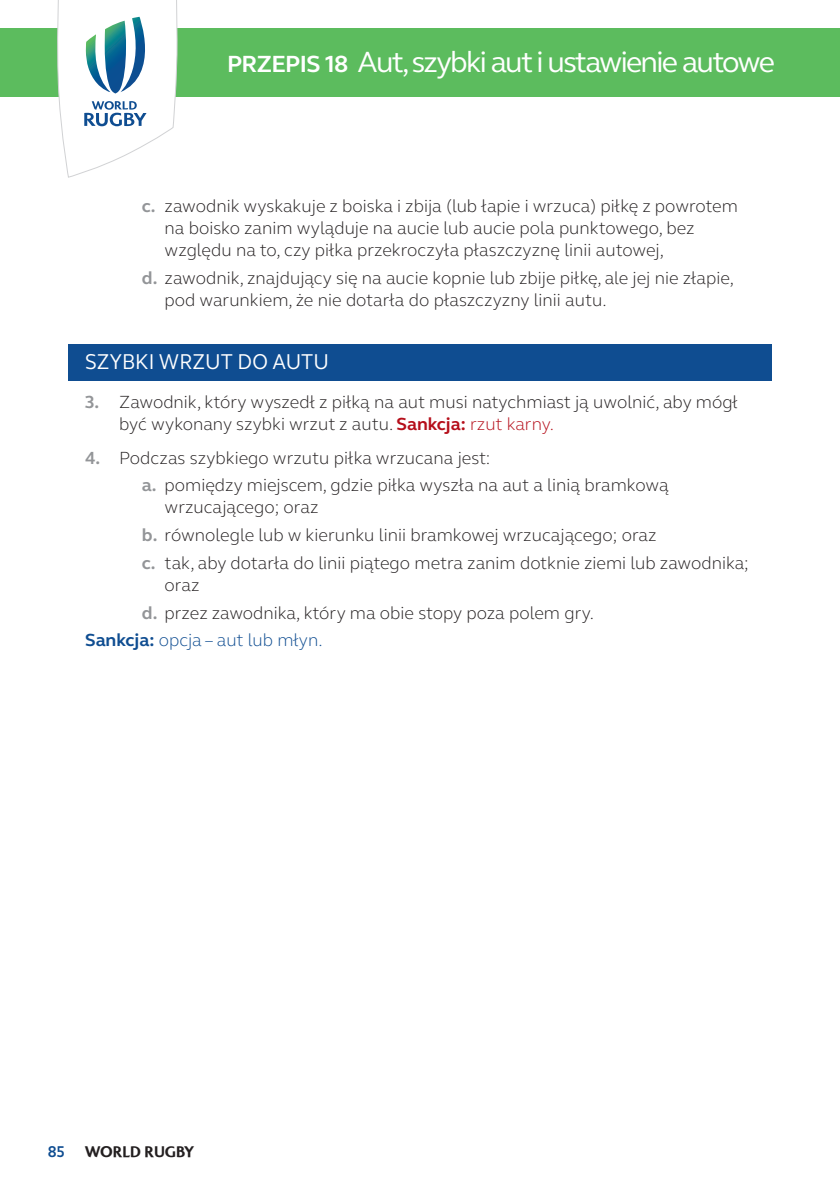
<style>
.page{position:relative;width:840px;height:1191px;background:#fff}
.page>*{position:absolute;margin:0;border:0;box-sizing:border-box;transform-origin:0 0}
.t1{font:30px "Webb Ellis Cup";letter-spacing:-.055em;color:#fff}
.t2{font:22px "Webb Ellis Cup";color:#fff;scale:.92 1}
.t3{font:300 18px/22px "Webb Ellis Cup";color:#231f20}
.t4{font:300 18px "Webb Ellis Cup";color:#0f4d91}
.t5{font:700 16px "Colosseum";color:#231f20;scale:.94 1}
.t6{font:700 16px "Webb Ellis Cup";color:#0f4d91;scale:.94 1}
.s1{font-weight:700;font-size:24px}
.s2{font-weight:700;color:#939598}
.s3{font-weight:700;color:#b50e1a}
.s4{color:#b50e1a}
.s5{font-weight:700}
</style>
<div class="page">
<div style="left:0;top:28px;width:839px;height:68px;background:#5cbc5e"></div>
<svg style="left:57px;top:0;width:120px;height:178px"></svg>
<div style="left:68px;top:344px;width:703px;height:36px;background:#0f4d91"></div>
<h1 class="t1" style="left:227px;top:44px;width:549px"><span class="s1">PRZEPIS 18</span> Aut, szybki aut i ustawienie autowe</h1>
<p class="t3" style="left:164px;top:195px;width:574px;text-indent:-23px"><span class="s2">c.</span> zawodnik wyskakuje z boiska i zbija (lub łapie i wrzuca) piłkę z powrotem na boisko zanim wyląduje na aucie lub aucie pola punktowego, bez względu na to, czy piłka przekroczyła płaszczyznę linii autowej,</p>
<p class="t3" style="left:164px;top:267px;width:570px;text-indent:-23px"><span class="s2">d.</span> zawodnik, znajdujący się na aucie kopnie lub zbije piłkę, ale jej nie złapie, pod warunkiem, że nie dotarła do płaszczyzny linii autu.</p>
<p class="t2" style="left:85px;top:349px;width:266px">SZYBKI WRZUT DO AUTU</p>
<p class="t3" style="left:119px;top:391px;width:620px;text-indent:-34px"><span class="s2">3.</span> Zawodnik, który wyszedł z piłką na aut musi natychmiast ją uwolnić, aby mógł być wykonany szybki wrzut z autu. <span class="s3">Sankcja:</span> <span class="s4">rzut karny.</span></p>
<p class="t3" style="left:142px;top:444px;width:528px;line-height:27.6px;text-indent:-57px"><span class="s2">4.</span> Podczas szybkiego wrzutu piłka wrzucana jest:<br><span class="s2">a.</span> pomiędzy miejscem, gdzie piłka wyszła na aut a linią bramkową</p>
<p class="t3" style="left:142px;top:494px;width:608px;line-height:27.6px;text-indent:23px">wrzucającego; oraz<br><span class="s2">b.</span> równolegle lub w kierunku linii bramkowej wrzucającego; oraz<br><span class="s2">c.</span> tak, aby dotarła do linii piątego metra zanim dotknie ziemi lub zawodnika;</p>
<p class="t3" style="left:164px;top:574px;width:37px">oraz</p>
<p class="t3" style="left:142px;top:601px;width:453px"><span class="s2">d.</span> przez zawodnika, który ma obie stopy poza polem gry.</p>
<p class="t4" style="left:85px;top:629px;width:239px"><span class="s5">Sankcja:</span> opcja – aut lub młyn.</p>
<p class="t6" style="left:48px;top:1142px;width:19px">85</p>
<p class="t5" style="left:85px;top:1142px;width:117px">WORLD RUGBY</p>
</div>
